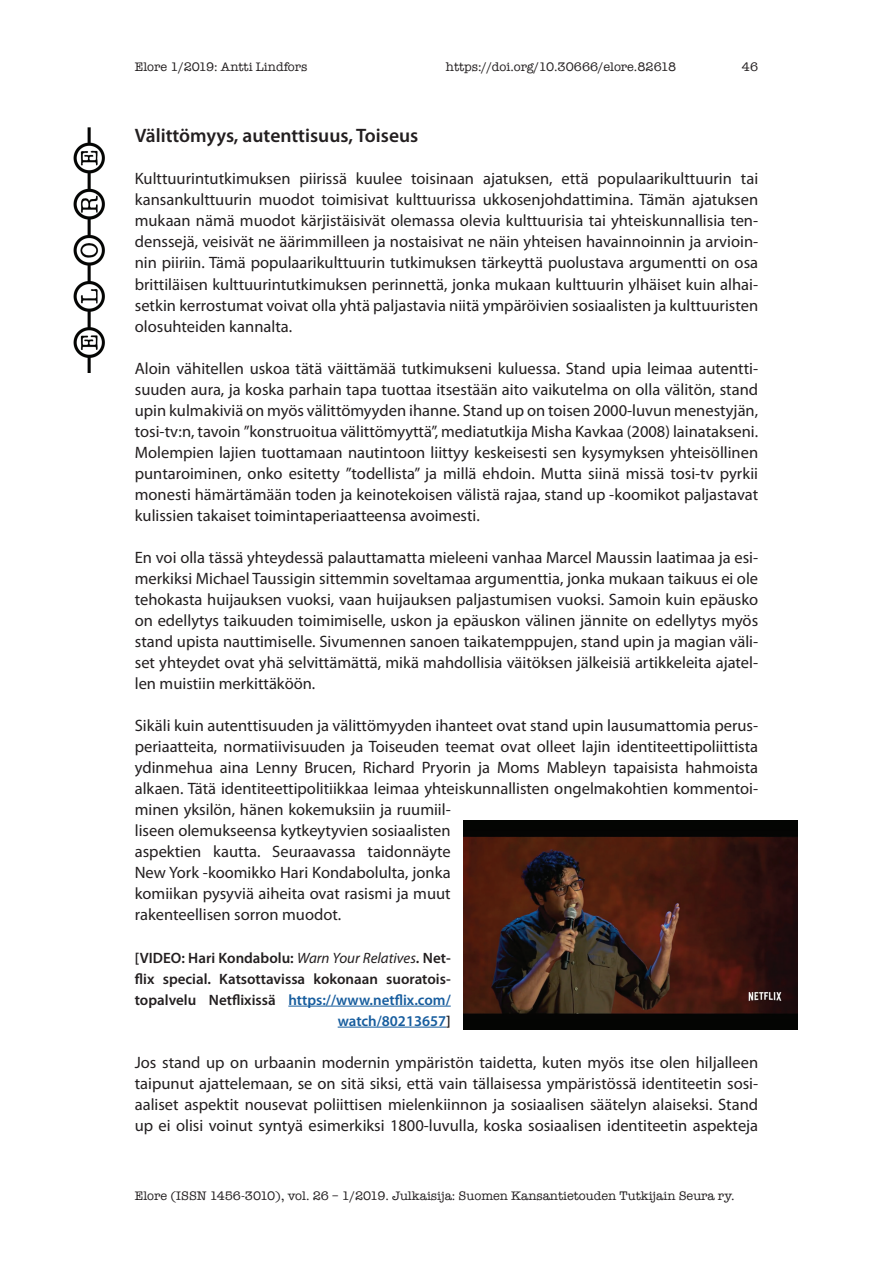
<style>
.page{position:relative;width:893px;height:1263px;background:#fff}
.page>*{position:absolute;margin:0;border:0;box-sizing:border-box;transform-origin:0 0}
.t1{font:600 19.5px "Myriad Pro";color:#231f20}
.t2{font:16.5px/21px "Myriad Pro";color:#231f20;text-align:justify}
.t3{font:600 15px/21px "Myriad Pro";color:#231f20;text-align:right}
.t4{font:12.75px "American Typewriter";color:#231f20}
.s1{font-weight:400;font-style:italic}
.s2{color:#175d9e}
</style>
<div class="page">
<img style="left:73px;top:128px;width:32px;height:244px">
<hr style="left:288px;top:1006px;width:163px;height:1px;background:#175d9e">
<hr style="left:338px;top:1027px;width:108px;height:1px;background:#175d9e">
<img style="left:463px;top:821px;width:334px;height:208px">
<p class="t4" style="left:135px;top:57px;width:174px">Elore 1/2019: Antti Lindfors</p>
<p class="t4" style="left:446px;top:57px;width:232px">https://doi.org/10.30666/elore.82618</p>
<p class="t4" style="left:742px;top:57px;width:18px">46</p>
<p class="t1" style="left:135px;top:123px;width:285px">Välittömyys, autenttisuus, Toiseus</p>
<p class="t2" style="left:135px;top:168px;width:625px">Kulttuurintutkimuksen piirissä kuulee toisinaan ajatuksen, että populaarikulttuurin tai kansankulttuurin muodot toimisivat kulttuurissa ukkosenjohdattimina. Tämän ajatuksen mukaan nämä muodot kärjistäisivät olemassa olevia kulttuurisia tai yhteiskunnallisia ten&shy;denssejä, veisivät ne äärimmilleen ja nostaisivat ne näin yhteisen havainnoinnin ja arvioin&shy;nin piiriin. Tämä populaarikulttuurin tutkimuksen tärkeyttä puolustava argumentti on osa brittiläisen kulttuurintutkimuksen perinnettä, jonka mukaan kulttuurin ylhäiset kuin alhai&shy;setkin kerrostumat voivat olla yhtä paljastavia niitä ympäröivien sosiaalisten ja kulttuuristen olosuhteiden kannalta.</p>
<p class="t2" style="left:135px;top:357px;width:625px">Aloin vähitellen uskoa tätä väittämää tutkimukseni kuluessa. Stand upia leimaa autentti&shy;suuden aura, ja koska parhain tapa tuottaa itsestään aito vaikutelma on olla välitön, stand upin kulmakiviä on myös välittömyyden ihanne. Stand up on toisen 2000-luvun menestyjän, tosi-tv:n, tavoin ”konstruoitua välittömyyttä”, mediatutkija Misha Kavkaa (2008) lainatakseni.<br>Molempien lajien tuottamaan nautintoon liittyy keskeisesti sen kysymyksen yhteisöllinen puntaroiminen, onko esitetty ”todellista” ja millä ehdoin. Mutta siinä missä tosi-tv pyrkii monesti hämärtämään toden ja keinotekoisen välistä rajaa, stand up -koomikot paljastavat kulissien takaiset toimintaperiaatteensa avoimesti.</p>
<p class="t2" style="left:135px;top:547px;width:625px">En voi olla tässä yhteydessä palauttamatta mieleeni vanhaa Marcel Maussin laatimaa ja esi&shy;merkiksi Michael Taussigin sittemmin soveltamaa argumenttia, jonka mukaan taikuus ei ole tehokasta huijauksen vuoksi, vaan huijauksen paljastumisen vuoksi. Samoin kuin epäusko on edellytys taikuuden toimimiselle, uskon ja epäuskon välinen jännite on edellytys myös stand upista nauttimiselle. Sivumennen sanoen taikatemppujen, stand upin ja magian väli&shy;set yhteydet ovat yhä selvittämättä, mikä mahdollisia väitöksen jälkeisiä artikkeleita ajatel&shy;len muistiin merkittäköön.</p>
<p class="t2" style="left:135px;top:715px;width:625px;text-align:left">Sikäli kuin autenttisuuden ja välittömyyden ihanteet ovat stand upin lausumattomia perus&shy;periaatteita, normatiivisuuden ja Toiseuden teemat ovat olleet lajin identiteettipoliittista ydinmehua aina Lenny Brucen, Richard Pryorin ja Moms Mableyn tapaisista hahmoista alkaen. Tätä identiteettipolitiikkaa leimaa yhteiskunnallisten ongelmakohtien kommentoi&shy;minen yksilön, hänen kokemuksiin ja ruumiil-<br>liseen olemukseensa kytkeytyvien sosiaalisten<br>aspektien kautta. Seuraavassa taidonnäyte<br>New York -koomikko Hari Kondabolulta, jonka<br>komiikan pysyviä aiheita ovat rasismi ja muut<br>rakenteellisen sorron muodot.</p>
<p class="t3" style="left:135px;top:947px;width:317px">[VIDEO: Hari Kondabolu: <span class="s1">Warn Your Relatives</span>. Net&shy;flix special. Katsottavissa kokonaan suoratois&shy;topalvelu Netflixissä <span class="s2">https://www.netflix.com/ watch/80213657</span>]</p>
<p class="t2" style="left:135px;top:1051px;width:625px">Jos stand up on urbaanin modernin ympäristön taidetta, kuten myös itse olen hiljalleen taipunut ajattelemaan, se on sitä siksi, että vain tällaisessa ympäristössä identiteetin sosi&shy;aaliset aspektit nousevat poliittisen mielenkiinnon ja sosiaalisen säätelyn alaiseksi. Stand up ei olisi voinut syntyä esimerkiksi 1800-luvulla, koska sosiaalisen identiteetin aspekteja</p>
<p class="t4" style="left:135px;top:1186px;width:601px">Elore (ISSN 1456-3010), vol. 26 – 1/2019. Julkaisija: Suomen Kansantietouden Tutkijain Seura ry.</p>
</div>
